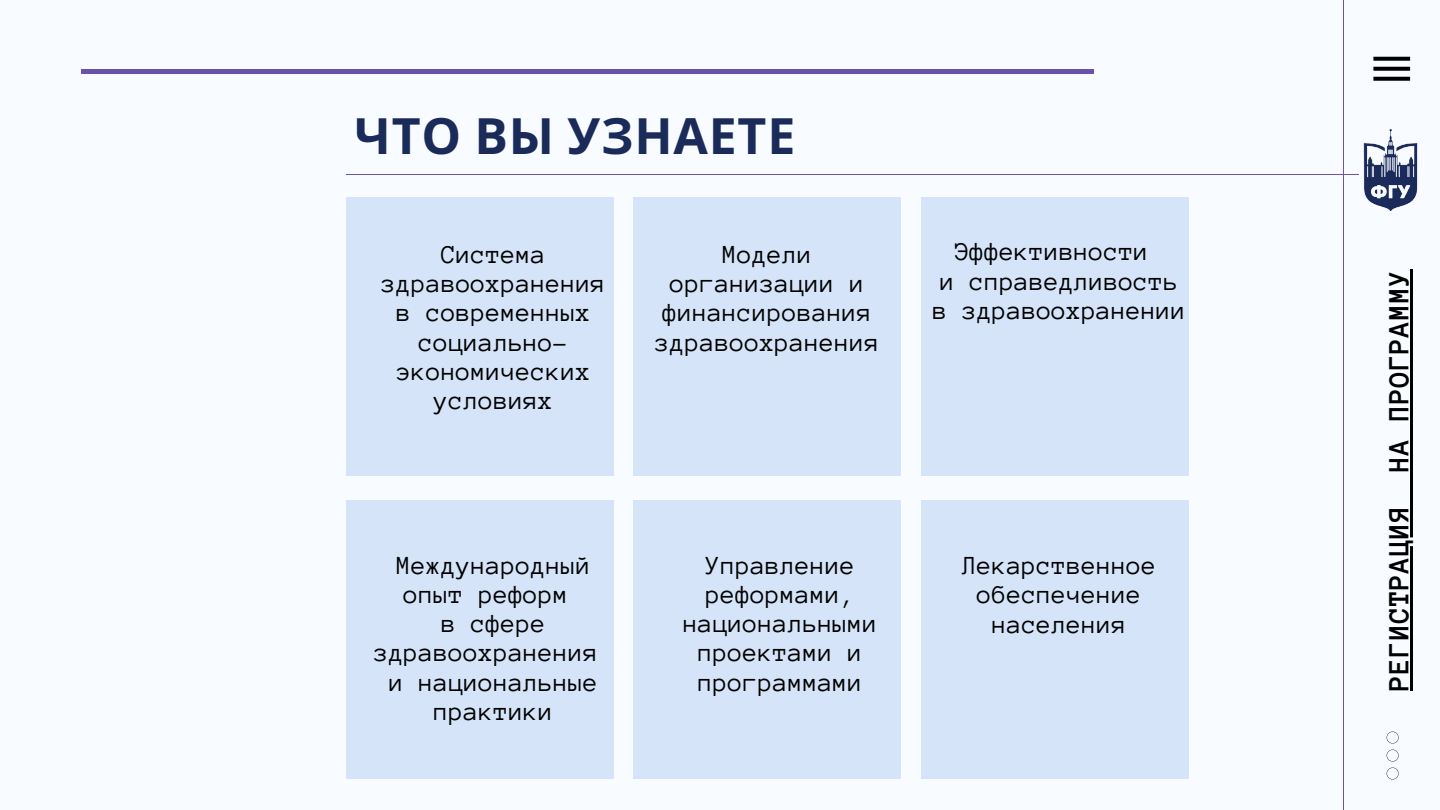
<style>
.page{position:relative;width:1440px;height:810px;background:#f8fbff}
.page>*{position:absolute;margin:0;border:0;box-sizing:border-box;transform-origin:0 0}
.t1{font:700 50px "Noto Sans";letter-spacing:.015em;color:#1a2a59}
.t2{font:700 30px "Anonymous Pro";letter-spacing:.015em;color:#000}
.t3{font:26.6px/29.2px "Anonymous Pro";letter-spacing:.015em;color:#000;text-align:center}
</style>
<div class="page">
<div style="left:346px;top:197px;width:268px;height:279px;background:#d5e4f8"></div>
<div style="left:346px;top:500px;width:268px;height:279px;background:#d5e4f8"></div>
<div style="left:634px;top:197px;width:267px;height:279px;background:#d5e4f8"></div>
<div style="left:634px;top:500px;width:267px;height:279px;background:#d5e4f8"></div>
<div style="left:921px;top:197px;width:268px;height:279px;background:#d5e4f8"></div>
<div style="left:921px;top:500px;width:268px;height:279px;background:#d5e4f8"></div>
<svg style="left:1387px;top:750px;width:12px;height:12px"></svg>
<svg style="left:1387px;top:768px;width:12px;height:12px"></svg>
<svg style="left:1387px;top:732px;width:12px;height:12px"></svg>
<svg style="left:1373px;top:57px;width:37px;height:24px"></svg>
<img style="left:1363px;top:129px;width:55px;height:82px">
<hr style="left:346px;top:174px;width:1013px;height:1px;background:#6a51ad">
<hr style="left:81px;top:69px;width:1013px;height:4px;background:#6a51ad">
<hr style="left:1343px;top:0;width:1px;height:810px;background:#6a51ad">
<hr style="left:1410px;top:505px;width:3px;height:186px;background:#000">
<hr style="left:1410px;top:472px;width:3px;height:33px;background:#000">
<hr style="left:1410px;top:269px;width:3px;height:203px;background:#000">
<p class="t1" style="left:355px;top:100px;width:442px">ЧТО ВЫ УЗНАЕТЕ</p>
<p class="t3" style="left:382px;top:240px;width:225px">Система здравоохранения</p>
<p class="t3" style="left:396px;top:298px;width:196px">в современных социально&shy;экономических условиях</p>
<p class="t3" style="left:655px;top:240px;width:225px">Модели организации и финансирования здравоохранения</p>
<p class="t3" style="left:396px;top:551px;width:196px;text-align:left">Международный опыт реформ</p>
<p class="t3" style="left:374px;top:609px;width:225px">в сфере здравоохранения</p>
<p class="t3" style="left:389px;top:668px;width:210px">и национальные практики</p>
<p class="t3" style="left:683px;top:551px;width:196px">Управление реформами, национальными проектами и программами</p>
<p class="t3" style="left:955px;top:237px;width:195px">Эффективности</p>
<p class="t3" style="left:933px;top:266px;width:255px;text-align:left">и справедливость в здравоохранении</p>
<p class="t3" style="left:962px;top:551px;width:196px">Лекарственное обеспечение населения</p>
<p class="t2" style="left:1384px;top:691px;width:422px;rotate:-90deg">РЕГИСТРАЦИЯ НА ПРОГРАММУ</p>
</div>
